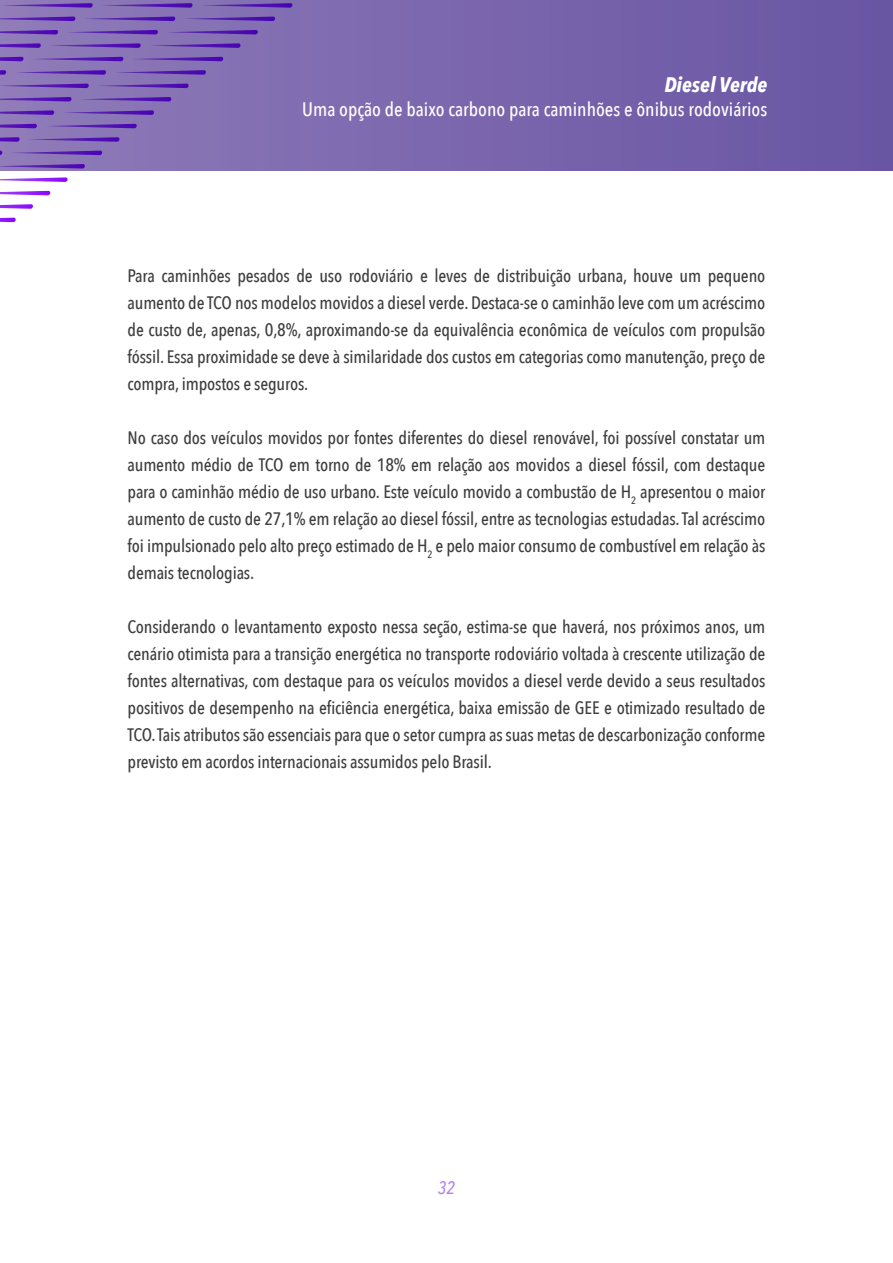
<style>
.page{position:relative;width:893px;height:1263px;background:#fff}
.page>*{position:absolute;margin:0;border:0;box-sizing:border-box;transform-origin:0 0}
.t1{font:italic 700 21px "Avenir Next Condensed";color:#fff}
.t2{font:500 19.5px "Avenir Next Condensed";color:#fff}
.Texto{font:500 18px/27px "Avenir Next Condensed";letter-spacing:-.01em;color:#3e3e3f;text-align:justify}
.t3{font:italic 500 18px "Avenir Next Condensed";color:#b382e8}
</style>
<div class="page">
<div style="left:0;top:0;width:893px;height:170px;background:linear-gradient(to right,#8f7bb9,#6855a3)"></div>
<svg style="left:1px;top:3px;width:92px;height:5px"></svg>
<svg style="left:101px;top:3px;width:92px;height:5px"></svg>
<svg style="left:201px;top:3px;width:91px;height:5px"></svg>
<svg style="left:0;top:17px;width:75px;height:4px"></svg>
<svg style="left:84px;top:17px;width:91px;height:4px"></svg>
<svg style="left:184px;top:17px;width:91px;height:4px"></svg>
<svg style="left:0;top:30px;width:58px;height:4px"></svg>
<svg style="left:66px;top:30px;width:92px;height:4px"></svg>
<svg style="left:166px;top:30px;width:92px;height:4px"></svg>
<svg style="left:0;top:43px;width:41px;height:5px"></svg>
<svg style="left:49px;top:43px;width:92px;height:5px"></svg>
<svg style="left:149px;top:43px;width:92px;height:5px"></svg>
<svg style="left:0;top:57px;width:24px;height:4px"></svg>
<svg style="left:32px;top:57px;width:91px;height:4px"></svg>
<svg style="left:132px;top:57px;width:91px;height:4px"></svg>
<svg style="left:0;top:70px;width:6px;height:5px"></svg>
<svg style="left:15px;top:70px;width:91px;height:5px"></svg>
<svg style="left:114px;top:70px;width:92px;height:5px"></svg>
<svg style="left:0;top:84px;width:89px;height:4px"></svg>
<svg style="left:97px;top:84px;width:92px;height:4px"></svg>
<svg style="left:0;top:97px;width:72px;height:4px"></svg>
<svg style="left:80px;top:97px;width:91px;height:4px"></svg>
<svg style="left:0;top:110px;width:54px;height:5px"></svg>
<svg style="left:63px;top:110px;width:91px;height:5px"></svg>
<svg style="left:0;top:124px;width:37px;height:4px"></svg>
<svg style="left:45px;top:124px;width:92px;height:4px"></svg>
<svg style="left:0;top:137px;width:20px;height:5px"></svg>
<svg style="left:28px;top:137px;width:92px;height:5px"></svg>
<svg style="left:11px;top:151px;width:91px;height:4px"></svg>
<svg style="left:0;top:164px;width:85px;height:5px"></svg>
<svg style="left:0;top:177px;width:68px;height:5px"></svg>
<svg style="left:0;top:191px;width:50px;height:4px"></svg>
<svg style="left:0;top:204px;width:33px;height:5px"></svg>
<svg style="left:0;top:218px;width:16px;height:4px"></svg>
<p class="t1" style="left:664px;top:72px;width:104px">Diesel Verde</p>
<p class="t2" style="left:302px;top:97px;width:467px">Uma opção de baixo carbono para caminhões e ônibus rodoviários</p>
<p class="Texto" style="left:128px;top:262px;width:639px">Para caminhões pesados de uso rodoviário e leves de distribuição urbana, houve um pequeno aumento de TCO nos modelos movidos a diesel verde. Destaca-se o caminhão leve com um acréscimo de custo de, apenas, 0,8%, aproximando-se da equivalência econômica de veículos com propulsão fóssil. Essa proximidade se deve à similaridade dos custos em categorias como manutenção, preço de compra, impostos e seguros.</p>
<p class="Texto" style="left:128px;top:424px;width:639px">No caso dos veículos movidos por fontes diferentes do diesel renovável, foi possível constatar um aumento médio de TCO em torno de 18% em relação aos movidos a diesel fóssil, com destaque para o caminhão médio de uso urbano. Este veículo movido a combustão de H<sub>2</sub> apresentou o maior aumento de custo de 27,1% em relação ao diesel fóssil, entre as tecnologias estudadas. Tal acréscimo foi impulsionado pelo alto preço estimado de H<sub>2</sub> e pelo maior consumo de combustível em relação às demais tecnologias.</p>
<p class="Texto" style="left:128px;top:613px;width:639px">Considerando o levantamento exposto nessa seção, estima-se que haverá, nos próximos anos, um cenário otimista para a transição energética no transporte rodoviário voltada à crescente utilização de fontes alternativas, com destaque para os veículos movidos a diesel verde devido a seus resultados positivos de desempenho na eficiência energética, baixa emissão de GEE e otimizado resultado de TCO. Tais atributos são essenciais para que o setor cumpra as suas metas de descarbonização conforme previsto em acordos internacionais assumidos pelo Brasil.</p>
<p class="t3" style="left:438px;top:1176px;width:19px">32</p>
</div>
